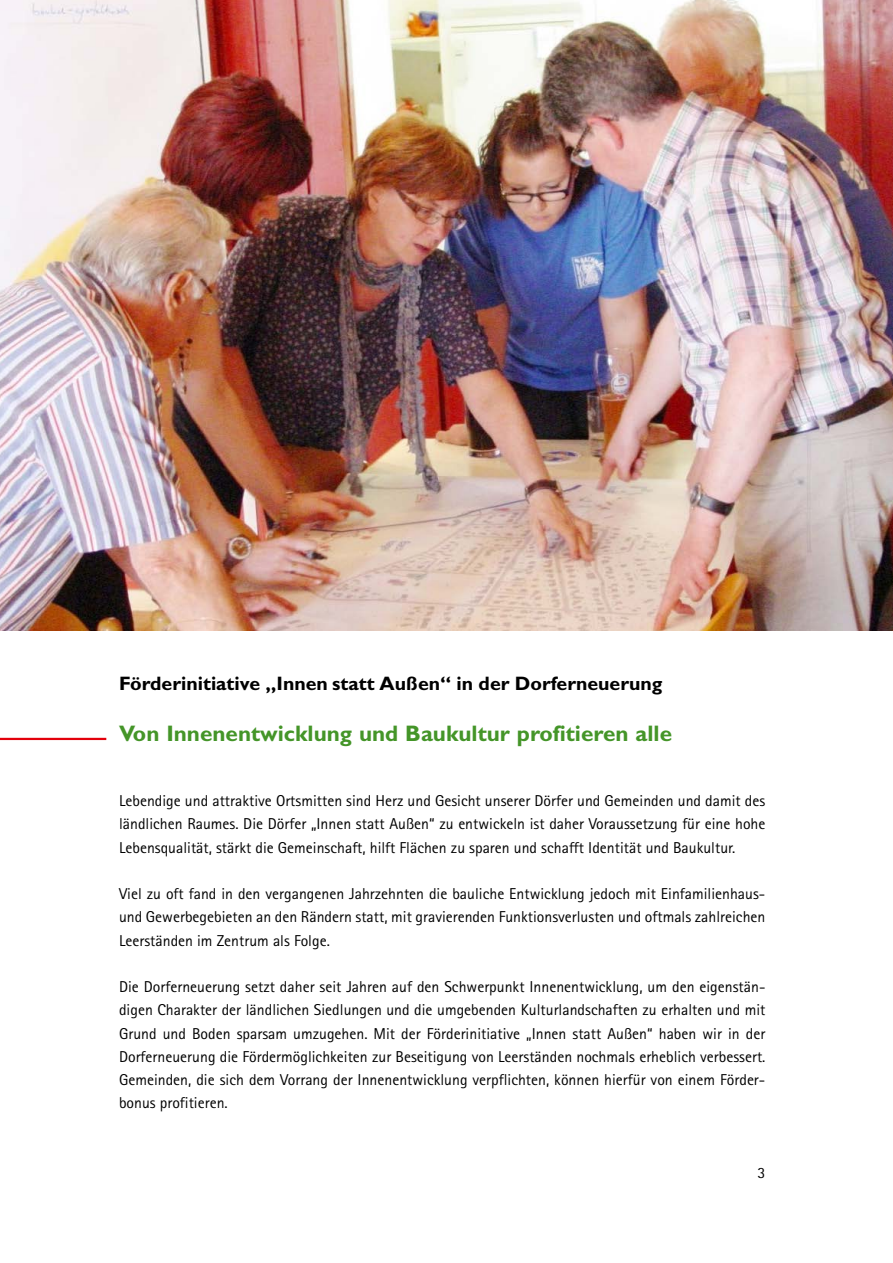
<style>
.page{position:relative;width:893px;height:1263px;background:#fff}
.page>*{position:absolute;margin:0;border:0;box-sizing:border-box;transform-origin:0 0}
.H2_Gill_Sans_Bold_grün{font:700 22.5px "Gill Sans Std";color:#449528}
.H1_Gill_Sans_schwarz{font:700 19.5px "Gill Sans Std";color:#000}
.p_Fließtext{font:15.75px/23.2px "Rotis Sans Serif Pro";color:#000;text-align:justify}
</style>
<div class="page">
<hr style="left:0;top:738px;width:106px;height:2px;background:#e3000b">
<img style="left:0;top:0;width:893px;height:631px">
<h1 class="H1_Gill_Sans_schwarz" style="left:119px;top:672px;width:545px">Förderinitiative „Innen statt Außen“ in der Dorferneuerung</h1>
<h2 class="H2_Gill_Sans_Bold_grün" style="left:119px;top:720px;width:555px">Von Innenentwicklung und Baukultur profitieren alle</h2>
<p class="p_Fließtext" style="left:119px;top:789px;width:648px">Lebendige und attraktive Ortsmitten sind Herz und Gesicht unserer Dörfer und Gemeinden und damit des ländlichen Raumes. Die Dörfer „Innen statt Außen“ zu entwickeln ist daher Voraussetzung für eine hohe Lebensqualität, stärkt die Gemeinschaft, hilft Flächen zu sparen und schafft Identität und Baukultur.</p>
<p class="p_Fließtext" style="left:119px;top:882px;width:648px">Viel zu oft fand in den vergangenen Jahrzehnten die bauliche Entwicklung jedoch mit Einfamilienhaus&shy;und Gewerbegebieten an den Rändern statt, mit gravierenden Funktionsverlusten und oftmals zahlreichen Leerständen im Zentrum als Folge.</p>
<p class="p_Fließtext" style="left:119px;top:975px;width:648px">Die Dorferneuerung setzt daher seit Jahren auf den Schwerpunkt Innenentwicklung, um den eigenstän&shy;digen Charakter der ländlichen Siedlungen und die umgebenden Kulturlandschaften zu erhalten und mit Grund und Boden sparsam umzugehen. Mit der Förderinitiative „Innen statt Außen“ haben wir in der Dorferneuerung die Fördermöglichkeiten zur Beseitigung von Leerständen nochmals erheblich verbessert.<br>Gemeinden, die sich dem Vorrang der Innenentwicklung verpflichten, können hierfür von einem Förder&shy;bonus profitieren.</p>
<p class="p_Fließtext" style="left:757px;top:1161px;width:9px">3</p>
</div>
